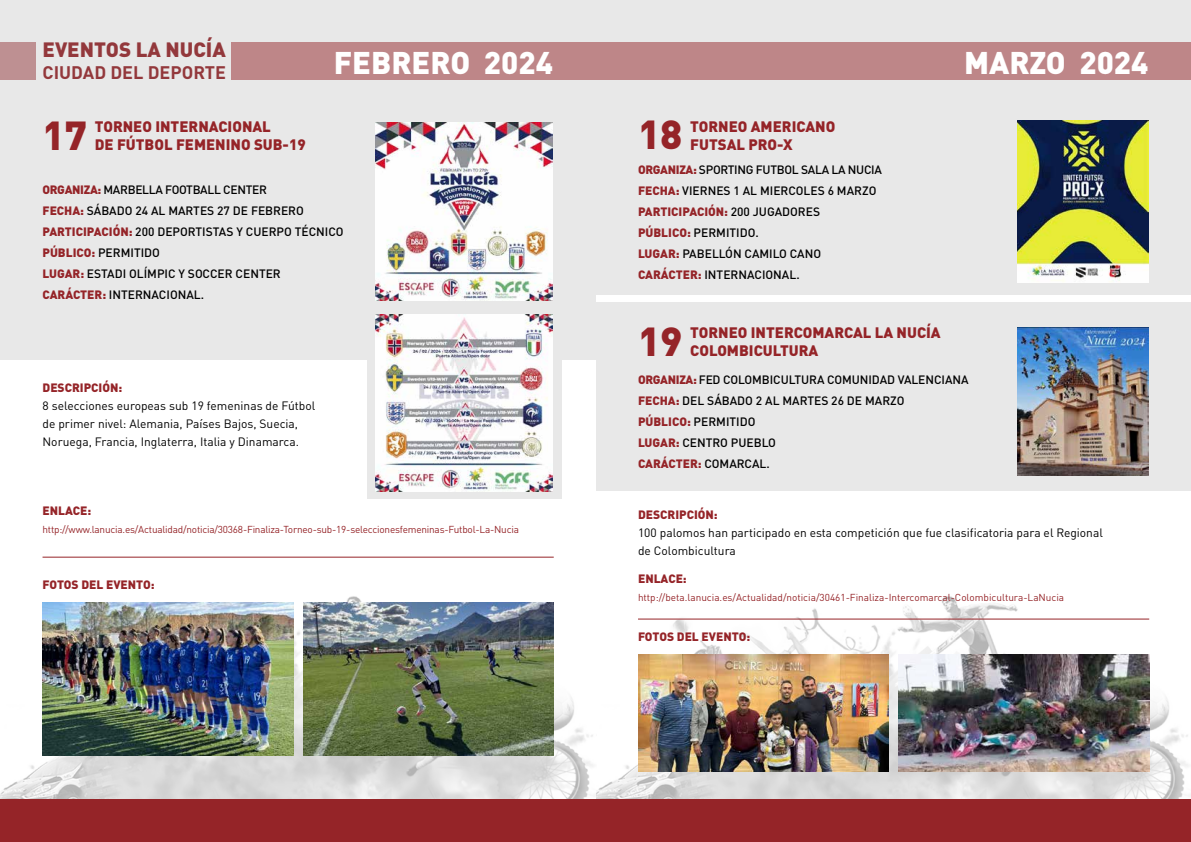
<style>
.page{position:relative;width:1191px;height:842px;background:#fff}
.page>*{position:absolute;margin:0;border:0;box-sizing:border-box;transform-origin:0 0}
.t1{font:900 40px "DIN Pro";color:#952428}
.t2{font:900 31px "DIN Pro";color:#fff}
.t3{font:900 20.5px "DIN Pro";color:#952428}
.t4{font:700 18px "DIN Pro";color:#952428}
.t5{font:900 15px/18px "DIN Pro";color:#952428}
.t6{font:500 12px/21px "DIN Pro";color:#000}
.t7{font:12px/18px "DIN Pro";color:#000}
.t8{font:900 12px "DIN Pro";color:#952428}
.t9{font:10px "DIN Pro";letter-spacing:-.02em;color:#952428}
.t10{font:10px "DIN Pro";color:#952428}
.s1{font-weight:900;color:#952428}
</style>
<div class="page">
<img style="left:0;top:596px;width:1188px;height:203px">
<div style="left:596px;top:0;width:595px;height:295px;background:#e8e8e8"></div>
<div style="left:0;top:0;width:595px;height:360px;background:#e8e8e8"></div>
<div style="left:232px;top:43px;width:959px;height:37px;background:#be8688"></div>
<div style="left:367px;top:360px;width:194px;height:139px;background:#e8e8e8"></div>
<img style="left:375px;top:123px;width:178px;height:178px">
<img style="left:375px;top:314px;width:178px;height:178px">
<img style="left:303px;top:602px;width:251px;height:153px">
<img style="left:43px;top:602px;width:250px;height:153px">
<hr style="left:43px;top:557px;width:511px;height:1px;background:#952428">
<div style="left:596px;top:303px;width:595px;height:188px;background:#e8e8e8"></div>
<img style="left:1017px;top:328px;width:131px;height:147px">
<img style="left:1017px;top:121px;width:131px;height:162px">
<img style="left:898px;top:654px;width:251px;height:118px">
<img style="left:638px;top:654px;width:250px;height:118px">
<hr style="left:638px;top:619px;width:511px;height:1px;background:#952428">
<div style="left:0;top:799px;width:1191px;height:43px;background:#952428"></div>
<h3 class="t3" style="left:43px;top:32px;width:185px">EVENTOS LA NUCÍA</h3>
<h3 class="t4" style="left:43px;top:57px;width:185px">CIUDAD DEL DEPORTE</h3>
<h2 class="t2" style="left:334px;top:36px;width:221px">FEBRERO 2024</h2>
<p class="t5" style="left:95px;top:115px;width:212px">TORNEO INTERNACIONAL<br>DE FÚTBOL FEMENINO SUB-19</p>
<p class="t6" style="left:43px;top:177px;width:302px"><span class="s1">ORGANIZA:</span> MARBELLA FOOTBALL CENTER<br><span class="s1">FECHA:</span> SÁBADO 24 AL MARTES 27 DE FEBRERO <span class="s1">PARTICIPACIÓN:</span> 200 DEPORTISTAS Y CUERPO TÉCNICO <span class="s1">PÚBLICO:</span> PERMITIDO<br><span class="s1">LUGAR:</span> ESTADI OLÍMPIC Y SOCCER CENTER <span class="s1">CARÁCTER:</span> INTERNACIONAL.</p>
<h1 class="t1" style="left:43px;top:101px;width:46px">17</h1>
<p class="t8" style="left:43px;top:377px;width:81px">DESCRIPCIÓN:</p>
<p class="t7" style="left:43px;top:396px;width:274px">8 selecciones europeas sub 19 femeninas de Fútbol de primer nivel: Alemania, Países Bajos, Suecia,<br>Noruega, Francia, Inglaterra, Italia y Dinamarca.</p>
<p class="t8" style="left:43px;top:500px;width:50px">ENLACE:</p>
<p class="t9" style="left:43px;top:521px;width:478px">http://www.lanucia.es/Actualidad/noticia/30368-Finaliza-Torneo-sub-19-seleccionesfemeninas-Futbol-La-Nucia</p>
<p class="t8" style="left:43px;top:574px;width:114px">FOTOS DEL EVENTO:</p>
<h1 class="t1" style="left:638px;top:101px;width:46px">18</h1>
<p class="t5" style="left:690px;top:115px;width:147px">TORNEO AMERICANO<br>FUTSAL PRO-X</p>
<p class="t6" style="left:638px;top:157px;width:245px"><span class="s1">ORGANIZA:</span> SPORTING FUTBOL SALA LA NUCIA<br><span class="s1">FECHA:</span> VIERNES 1 AL MIERCOLES 6 MARZO<br><span class="s1">PARTICIPACIÓN:</span> 200 JUGADORES<br><span class="s1">PÚBLICO:</span> PERMITIDO.<br><span class="s1">LUGAR:</span> PABELLÓN CAMILO CANO<br><span class="s1">CARÁCTER:</span> INTERNACIONAL.</p>
<h2 class="t2" style="left:964px;top:36px;width:186px">MARZO 2024</h2>
<p class="t5" style="left:690px;top:322px;width:252px">TORNEO INTERCOMARCAL LA NUCÍA<br>COLOMBICULTURA</p>
<p class="t6" style="left:638px;top:368px;width:332px"><span class="s1">ORGANIZA:</span> FED COLOMBICULTURA COMUNIDAD VALENCIANA<br><span class="s1">FECHA:</span> DEL SÁBADO 2 AL MARTES 26 DE MARZO<br><span class="s1">PÚBLICO:</span> PERMITIDO<br><span class="s1">LUGAR:</span> CENTRO PUEBLO<br><span class="s1">CARÁCTER:</span> COMARCAL.</p>
<h1 class="t1" style="left:638px;top:307px;width:46px">19</h1>
<p class="t8" style="left:638px;top:504px;width:81px">DESCRIPCIÓN:</p>
<p class="t7" style="left:638px;top:522px;width:466px">100 palomos han participado en esta competición que fue clasificatoria para el Regional de Colombicultura</p>
<p class="t8" style="left:638px;top:569px;width:50px">ENLACE:</p>
<p class="t10" style="left:638px;top:590px;width:428px">http://beta.lanucia.es/Actualidad/noticia/30461-Finaliza-Intercomarcal-Colombicultura-LaNucia</p>
<p class="t8" style="left:638px;top:626px;width:114px">FOTOS DEL EVENTO:</p>
</div>
